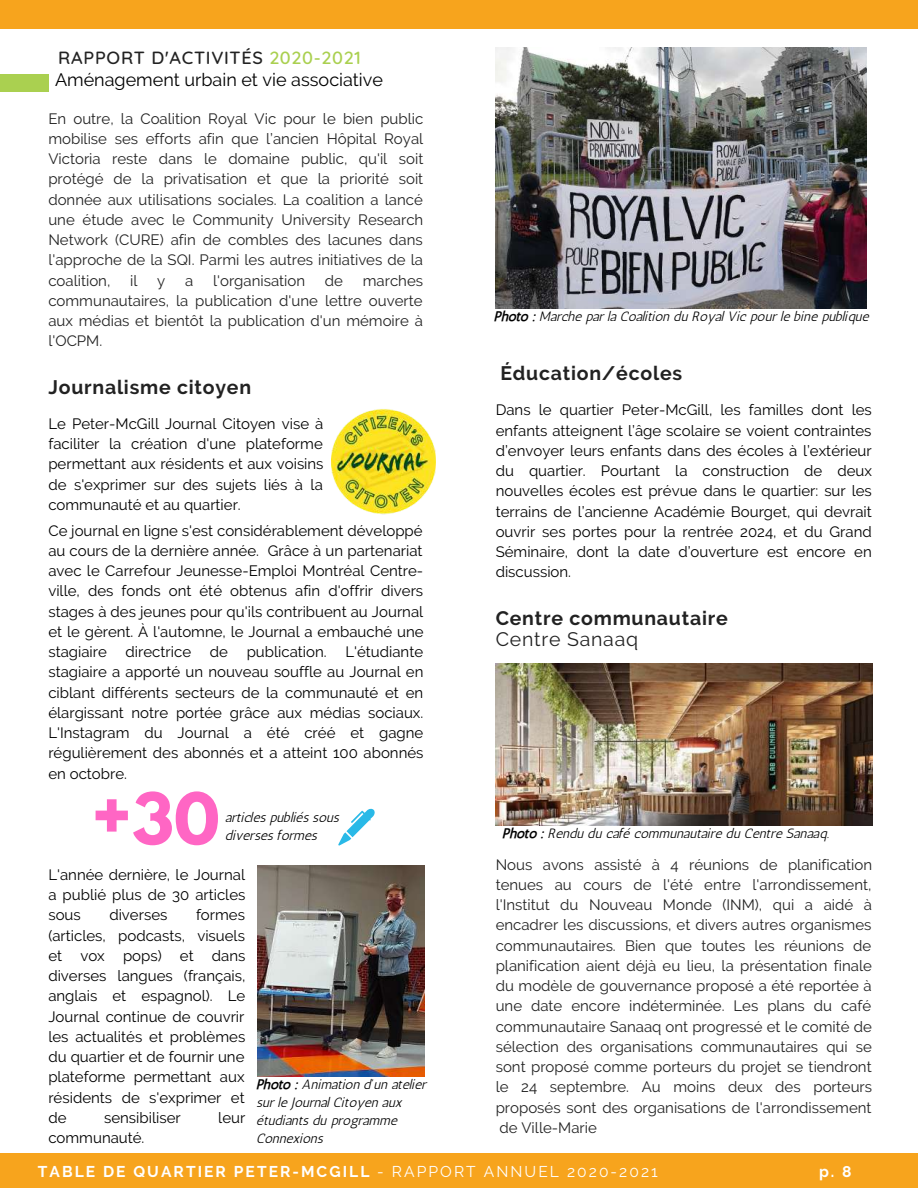
<style>
.page{position:relative;width:918px;height:1188px;background:#fff}
.page>*{position:absolute;margin:0;border:0;box-sizing:border-box;transform-origin:0 0}
.t1{font:700 63px "League Spartan";color:#ff66c4}
.t2{font:700 19.5px "Raleway";letter-spacing:.04em;color:#222}
.t3{font:19.5px "Raleway";letter-spacing:.04em;color:#222}
.t4{font:18px "Raleway";color:#000}
.t5{font:500 18px "Quicksand";letter-spacing:.04em;color:#222}
.t6{font:700 15.6px "Raleway";letter-spacing:.13em;color:#fff}
.t7{font:15px/20.2px "Raleway";color:#000;text-align:justify}
.t8{font:15px/20.2px "Raleway";color:#222;text-align:justify}
.t9{font:13.5px/18px "CA Generated";color:#000}
.s1{color:#aad050}
.s2{font-weight:400}
</style>
<div class="page">
<div style="left:0;top:1153px;width:918px;height:35px;background:#f7a41d"></div>
<div style="left:0;top:0;width:918px;height:28px;background:#f7a41d"></div>
<div style="left:0;top:75px;width:49px;height:16px;background:#aad050"></div>
<img style="left:496px;top:48px;width:371px;height:261px">
<img style="left:332px;top:409px;width:103px;height:106px">
<svg style="left:338px;top:808px;width:37px;height:38px"></svg>
<img style="left:258px;top:865px;width:166px;height:212px">
<img style="left:496px;top:664px;width:377px;height:162px">
<p class="t5" style="left:58px;top:46px;width:304px">RAPPORT D'ACTIVITÉS <span class="s1">2020-2021</span></p>
<p class="t4" style="left:55px;top:69px;width:330px">Aménagement urbain et vie associative</p>
<p class="t8" style="left:48px;top:108px;width:377px">En outre, la Coalition Royal Vic pour le bien public mobilise ses efforts afin que l’ancien Hôpital Royal Victoria reste dans le domaine public, qu'il soit protégé de la privatisation et que la priorité soit donnée aux utilisations sociales. La coalition a lancé une étude avec le Community University Research Network (CURE) afin de combles des lacunes dans l'approche de la SQI. Parmi les autres initiatives de la coalition,</p>
<p class="t8" style="left:48px;top:270px;width:376px;text-indent:314px">marches communautaires, la publication d'une lettre ouverte aux médias et bientôt la publication d'un mémoire à l'OCPM.</p>
<p class="t8" style="left:130px;top:270px;width:9px">il</p>
<p class="t8" style="left:157px;top:270px;width:10px">y</p>
<p class="t8" style="left:185px;top:270px;width:10px">a</p>
<p class="t8" style="left:213px;top:270px;width:94px">l'organisation</p>
<p class="t8" style="left:325px;top:270px;width:20px">de</p>
<h2 class="t2" style="left:48px;top:376px;width:204px">Journalisme citoyen</h2>
<p class="t7" style="left:48px;top:414px;width:277px">Le Peter-McGill Journal Citoyen vise à faciliter la création d'une plateforme permettant aux résidents et aux voisins de s'exprimer sur des sujets liés à la communauté et au quartier.</p>
<p class="t7" style="left:48px;top:520px;width:377px">Ce journal en ligne s'est considérablement développé au cours de la dernière année. Grâce à un partenariat avec le Carrefour Jeunesse-Emploi Montréal Centre&shy;ville, des fonds ont été obtenus afin d'offrir divers stages à des jeunes pour qu'ils contribuent au Journal et le gèrent. À l'automne, le Journal a embauché une stagiaire directrice de publication. L'étudiante stagiaire a apporté un nouveau souffle au Journal en ciblant différents secteurs de la communauté et en élargissant notre portée grâce aux médias sociaux.<br>L'Instagram du Journal a été créé et gagne régulièrement des abonnés et a atteint 100 abonnés en octobre.</p>
<h1 class="t1" style="left:132px;top:788px;width:89px">30</h1>
<h1 class="t1" style="left:92px;top:785px;width:41px">+</h1>
<p class="t9" style="left:226px;top:809px;width:115px">articles publiés sous</p>
<p class="t9" style="left:226px;top:827px;width:93px">diverses formes</p>
<p class="t7" style="left:48px;top:864px;width:199px">L'année dernière, le Journal a publié plus de 30 articles sous</p>
<p class="t7" style="left:48px;top:905px;width:199px;text-indent:148px">formes (articles, podcasts, visuels et vox pops) et dans diverses langues (français, anglais et espagnol). Le Journal continue de couvrir les actualités et problèmes du quartier et de fournir une plateforme permettant aux résidents de s'exprimer et de</p>
<p class="t7" style="left:109px;top:905px;width:60px">diverses</p>
<p class="t7" style="left:104px;top:1107px;width:78px">sensibiliser</p>
<p class="t7" style="left:218px;top:1107px;width:29px">leur</p>
<p class="t7" style="left:48px;top:1128px;width:98px">communauté.</p>
<p class="t9" style="left:257px;top:1075px;width:171px">Photo : Animation d'un atelier sur le Journal Citoyen aux étudiants du programme<br>Connexions</p>
<p class="t9" style="left:495px;top:307px;width:376px">Photo : Marche par la Coalition du Royal Vic pour le bine publique</p>
<h2 class="t2" style="left:500px;top:362px;width:183px">Éducation/écoles</h2>
<p class="t7" style="left:496px;top:400px;width:378px">Dans le quartier Peter-McGill, les familles dont les enfants atteignent l’âge scolaire se voient contraintes d’envoyer leurs enfants dans des écoles à l’extérieur du quartier. Pourtant la construction de deux nouvelles écoles est prévue dans le quartier: sur les terrains de l’ancienne Académie Bourget, qui devrait ouvrir ses portes pour la rentrée 2024, et du Grand Séminaire, dont la date d’ouverture est encore en discussion.</p>
<h2 class="t2" style="left:496px;top:607px;width:234px">Centre communautaire</h2>
<h2 class="t3" style="left:496px;top:628px;width:144px">Centre Sanaaq</h2>
<p class="t9" style="left:503px;top:825px;width:327px">Photo : Rendu du café communautaire du Centre Sanaaq.</p>
<p class="t8" style="left:496px;top:854px;width:378px">Nous avons assisté à 4 réunions de planification tenues au cours de l'été entre l'arrondissement, l'Institut du Nouveau Monde (INM), qui a aidé à encadrer les discussions, et divers autres organismes communautaires. Bien que toutes les réunions de planification aient déjà eu lieu, la présentation finale du modèle de gouvernance proposé a été reportée à une date encore indéterminée. Les plans du café communautaire Sanaaq ont progressé et le comité de sélection des organisations communautaires qui se sont proposé comme porteurs du projet se tiendront le 24 septembre. Au moins deux des porteurs proposés sont des organisations de l'arrondissement de Ville-Marie</p>
<p class="t6" style="left:38px;top:1162px;width:621px">TABLE DE QUARTIER PETER-MCGILL <span class="s2">- RAPPORT ANNUEL 2020-2021</span></p>
<p class="t6" style="left:819px;top:1162px;width:34px">p. 8</p>
</div>
